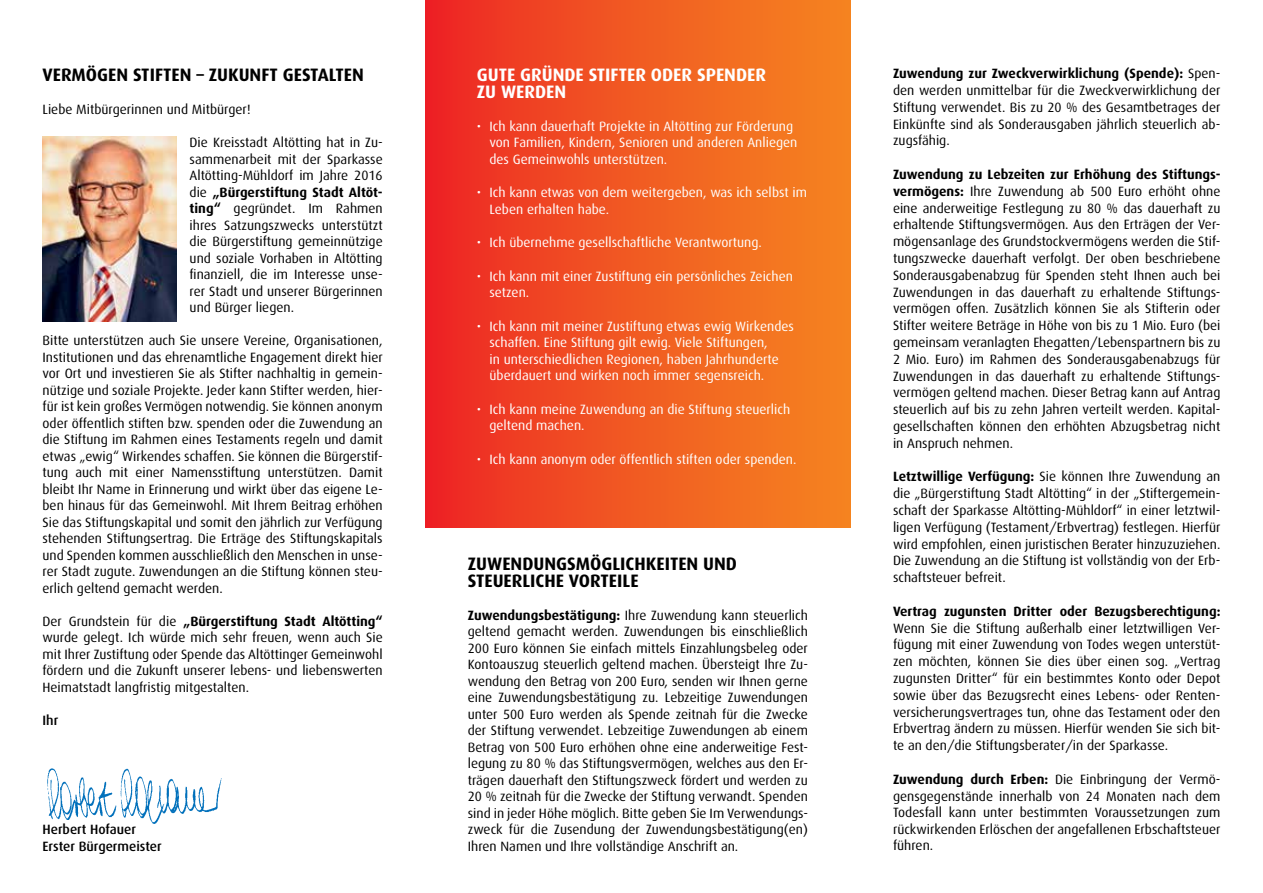
<style>
.page{position:relative;width:1263px;height:893px;background:#fff}
.page>*{position:absolute;margin:0;border:0;box-sizing:border-box;transform-origin:0 0}
.t1{font:700 18px/16.5px "Dax";color:#000}
.t2{font:700 18px/16.5px "Dax";color:#fff}
.t3{font:13.5px/16.5px "Dax";color:#000;text-align:justify}
.t4{font:13.5px/16.5px "Dax";color:#fff}
.t5{font:700 13.5px "Dax";color:#000}
.t6{font:500 13.5px/16.5px "Dax";color:#000}
.s1{font-weight:700}
</style>
<div class="page">
<div style="left:425px;top:0;width:425px;height:528px;background:linear-gradient(to right,#ed2724,#f58820)"></div>
<img style="left:47px;top:768px;width:175px;height:56px">
<img style="left:43px;top:136px;width:134px;height:185px">
<h1 class="t1" style="left:43px;top:67px;width:323px">VERMÖGEN STIFTEN – ZUKUNFT GESTALTEN</h1>
<p class="t3" style="left:43px;top:101px;width:210px">Liebe Mitbürgerinnen und Mitbürger!</p>
<p class="t3" style="left:190px;top:134px;width:195px">Die Kreisstadt Altötting hat in Zu&shy;sammenarbeit mit der Sparkasse Altötting-Mühldorf im Jahre 2016 die <span class="s1">„Bürgerstiftung Stadt Altöt&shy;ting“</span> gegründet. Im Rahmen ihres Satzungszwecks unterstützt die Bürgerstiftung gemeinnützige und soziale Vorhaben in Altötting finanziell, die im Interesse unse&shy;rer Stadt und unserer Bürgerinnen und Bürger liegen.</p>
<p class="t3" style="left:43px;top:332px;width:342px">Bitte unterstützen auch Sie unsere Vereine, Organisationen, Institutionen und das ehrenamtliche Engagement direkt hier vor Ort und investieren Sie als Stifter nachhaltig in gemein&shy;nützige und soziale Projekte. Jeder kann Stifter werden, hier&shy;für ist kein großes Vermögen notwendig. Sie können anonym oder öffentlich stiften bzw. spenden oder die Zuwendung an die Stiftung im Rahmen eines Testaments regeln und damit etwas „ewig“ Wirkendes schaffen. Sie können die Bürgerstif&shy;tung auch mit einer Namensstiftung unterstützen. Damit bleibt Ihr Name in Erinnerung und wirkt über das eigene Le&shy;ben hinaus für das Gemeinwohl. Mit Ihrem Beitrag erhöhen Sie das Stiftungskapital und somit den jährlich zur Verfügung stehenden Stiftungsertrag. Die Erträge des Stiftungskapitals und Spenden kommen ausschließlich den Menschen in unse&shy;rer Stadt zugute. Zuwendungen an die Stiftung können steu&shy;erlich geltend gemacht werden.</p>
<p class="t3" style="left:43px;top:613px;width:342px">Der Grundstein für die <span class="s1">„Bürgerstiftung Stadt Altötting“ </span>wurde gelegt. Ich würde mich sehr freuen, wenn auch Sie mit Ihrer Zustiftung oder Spende das Altöttinger Gemeinwohl fördern und die Zukunft unserer lebens- und liebenswerten Heimatstadt langfristig mitgestalten.</p>
<p class="t6" style="left:43px;top:712px;width:17px">Ihr</p>
<p class="t6" style="left:43px;top:821px;width:121px">Herbert Hofauer<br>Erster Bürgermeister</p>
<h1 class="t2" style="left:477px;top:67px;width:291px">GUTE GRÜNDE STIFTER ODER SPENDER<br>ZU WERDEN</h1>
<p class="t4" style="left:489px;top:118px;width:309px;text-indent:-13px">• Ich kann dauerhaft Projekte in Altötting zur Förderung von Familien, Kindern, Senioren und anderen Anliegen des Gemeinwohls unterstützen.</p>
<p class="t4" style="left:489px;top:184px;width:319px;text-indent:-13px">• Ich kann etwas von dem weitergeben, was ich selbst im<br>Leben erhalten habe.</p>
<p class="t4" style="left:477px;top:234px;width:287px">• Ich übernehme gesellschaftliche Verantwortung.</p>
<p class="t4" style="left:489px;top:268px;width:305px;text-indent:-13px">• Ich kann mit einer Zustiftung ein persönliches Zeichen setzen.</p>
<p class="t4" style="left:489px;top:318px;width:306px;text-indent:-13px">• Ich kann mit meiner Zustiftung etwas ewig Wirkendes schaffen. Eine Stiftung gilt ewig. Viele Stiftungen,<br>in unterschiedlichen Regionen, haben Jahrhunderte überdauert und wirken noch immer segensreich.</p>
<p class="t4" style="left:489px;top:401px;width:302px;text-indent:-13px">• Ich kann meine Zuwendung an die Stiftung steuerlich geltend machen.</p>
<p class="t4" style="left:477px;top:451px;width:321px">• Ich kann anonym oder öffentlich stiften oder spenden.</p>
<h1 class="t1" style="left:468px;top:556px;width:271px">ZUWENDUNGSMÖGLICHKEITEN UND<br>STEUERLICHE VORTEILE</h1>
<p class="t3" style="left:468px;top:607px;width:342px"><span class="s1">Zuwendungsbestätigung:</span> Ihre Zuwendung kann steuerlich geltend gemacht werden. Zuwendungen bis einschließlich 200 Euro können Sie einfach mittels Einzahlungsbeleg oder Kontoauszug steuerlich geltend machen. Übersteigt Ihre Zu&shy;wendung den Betrag von 200 Euro, senden wir Ihnen gerne eine Zuwendungsbestätigung zu. Lebzeitige Zuwendungen unter 500 Euro werden als Spende zeitnah für die Zwecke der Stiftung verwendet. Lebzeitige Zuwendungen ab einem Betrag von 500 Euro erhöhen ohne eine anderweitige Fest&shy;legung zu 80 % das Stiftungsvermögen, welches aus den Er&shy;trägen dauerhaft den Stiftungszweck fördert und werden zu 20 % zeitnah für die Zwecke der Stiftung verwandt. Spenden sind in jeder Höhe möglich. Bitte geben Sie Im Verwendungs&shy;zweck für die Zusendung der Zuwendungsbestätigung(en)<br>Ihren Namen und Ihre vollständige Anschrift an.</p>
<p class="t3" style="left:893px;top:65px;width:329px"><span class="s1">Zuwendung zur Zweckverwirklichung (Spende):</span> Spen&shy;den werden unmittelbar für die Zweckverwirklichung der Stiftung verwendet. Bis zu 20 % des Gesamtbetrages der Einkünfte sind als Sonderausgaben jährlich steuerlich ab&shy;zugsfähig.</p>
<p class="t3" style="left:893px;top:166px;width:329px"><span class="s1">Zuwendung zu Lebzeiten zur Erhöhung des Stiftungs&shy;vermögens:</span> Ihre Zuwendung ab 500 Euro erhöht ohne eine anderweitige Festlegung zu 80 % das dauerhaft zu erhaltende Stiftungsvermögen. Aus den Erträgen der Ver&shy;mögensanlage des Grundstockvermögens werden die Stif&shy;tungszwecke dauerhaft verfolgt. Der oben beschriebene Sonderausgabenabzug für Spenden steht Ihnen auch bei Zuwendungen in das dauerhaft zu erhaltende Stiftungs&shy;vermögen offen. Zusätzlich können Sie als Stifterin oder Stifter weitere Beträge in Höhe von bis zu 1 Mio. Euro (bei gemeinsam veranlagten Ehegatten/Lebenspartnern bis zu 2 Mio. Euro) im Rahmen des Sonderausgabenabzugs für Zuwendungen in das dauerhaft zu erhaltende Stiftungs&shy;vermögen geltend machen. Dieser Betrag kann auf Antrag steuerlich auf bis zu zehn Jahren verteilt werden. Kapital&shy;gesellschaften können den erhöhten Abzugsbetrag nicht in Anspruch nehmen.</p>
<p class="t3" style="left:893px;top:468px;width:329px"><span class="s1">Letztwillige Verfügung:</span> Sie können Ihre Zuwendung an die „Bürgerstiftung Stadt Altötting“ in der „Stiftergemein&shy;schaft der Sparkasse Altötting-Mühldorf“ in einer letztwil&shy;ligen Verfügung (Testament/Erbvertrag) festlegen. Hierfür wird empfohlen, einen juristischen Berater hinzuzuziehen.<br>Die Zuwendung an die Stiftung ist vollständig von der Erb&shy;schaftsteuer befreit.</p>
<p class="t5" style="left:893px;top:603px;width:329px">Vertrag zugunsten Dritter oder Bezugsberechtigung:</p>
<p class="t3" style="left:893px;top:620px;width:329px">Wenn Sie die Stiftung außerhalb einer letztwilligen Ver&shy;fügung mit einer Zuwendung von Todes wegen unterstüt&shy;zen möchten, können Sie dies über einen sog. „Vertrag zugunsten Dritter“ für ein bestimmtes Konto oder Depot sowie über das Bezugsrecht eines Lebens- oder Renten&shy;versicherungsvertrages tun, ohne das Testament oder den Erbvertrag ändern zu müssen. Hierfür wenden Sie sich bit&shy;te an den/die Stiftungsberater/in der Sparkasse.</p>
<p class="t3" style="left:893px;top:771px;width:329px"><span class="s1">Zuwendung durch Erben:</span> Die Einbringung der Vermö&shy;gensgegenstände innerhalb von 24 Monaten nach dem Todesfall kann unter bestimmten Voraussetzungen zum rückwirkenden Erlöschen der angefallenen Erbschaftsteuer führen.</p>
</div>
